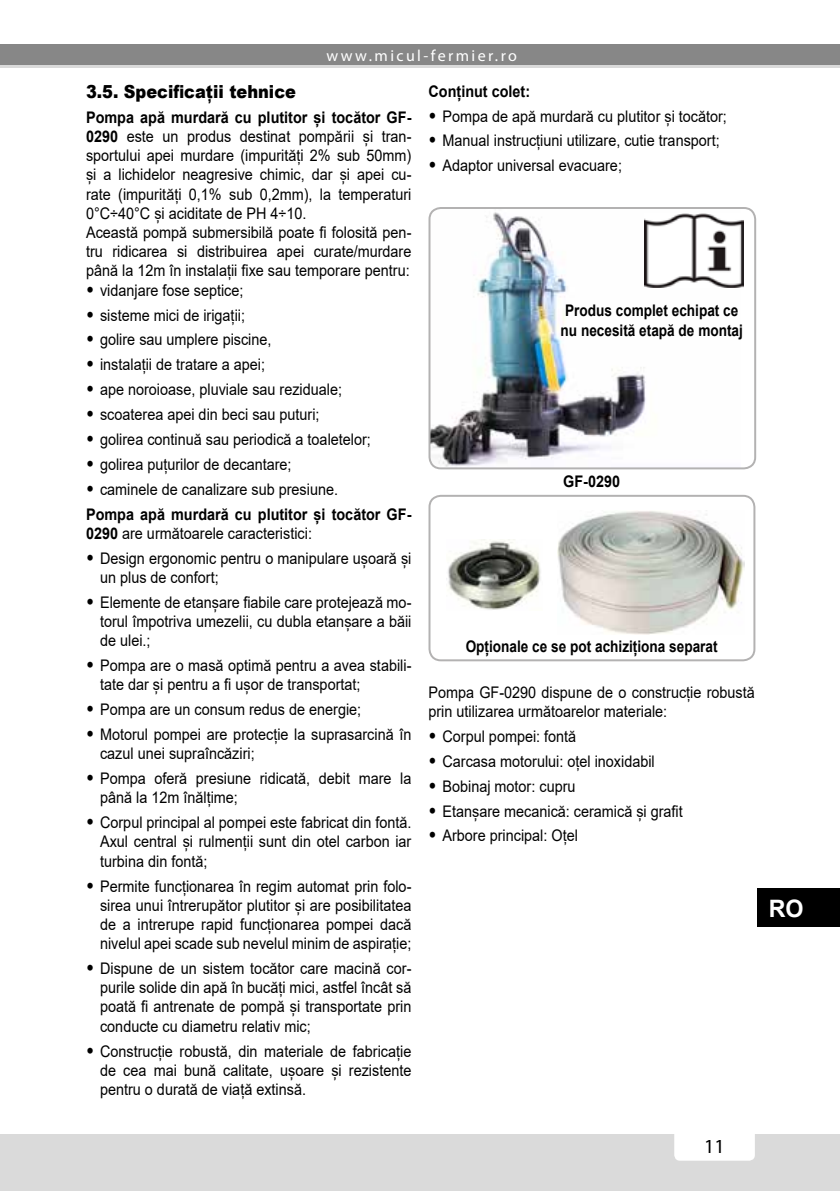
<style>
.page{position:relative;width:840px;height:1191px;background:#fff}
.page>*{position:absolute;margin:0;border:0;box-sizing:border-box;transform-origin:0 0}
.t1{font:700 24px "Arial";color:#fff}
.t2{font:20px "Myriad Pro";color:#000}
.t3{font:900 18px "Arial";color:#000;scale:.9 1}
.t4{font:16px/19.2px "Arial";color:#000;scale:.9 1}
.t5{font:700 16px/24.8px "Arial";color:#000;scale:.9 1}
.t6{font:700 16px/19.2px "Arial";color:#000;scale:.85 1}
.t7{font:16px "Myriad Pro";letter-spacing:.15em;color:#fff}
.s1{font-weight:700}
.s2{font-weight:900;font-size:18px}
.s3{font-weight:400}
</style>
<div class="page">
<div style="left:0;top:1134px;width:839px;height:57px;background:#dadada"></div>
<div style="left:674px;top:1120px;width:80px;height:40px;background:#fff;border-radius:6px"></div>
<div style="left:0;top:44px;width:839px;height:24px;background:#878787"></div>
<hr style="left:0;top:65px;width:839px;height:3px;background:#dadada">
<div style="left:757px;top:888px;width:82px;height:39px;background:#000"></div>
<img style="left:431px;top:210px;width:309px;height:258px">
<div style="left:428px;top:207px;width:327px;height:262px;border:2px solid #b3b2b2;border-radius:11px"></div>
<img style="left:644px;top:213px;width:99px;height:74px">
<div style="left:428px;top:495px;width:327px;height:166px;border:2px solid #b3b2b2;border-radius:11px"></div>
<img style="left:446px;top:541px;width:95px;height:69px">
<img style="left:557px;top:511px;width:187px;height:124px">
<p class="t7" style="left:326px;top:45px;width:192px">www.micul-fermier.ro</p>
<p class="t3" style="left:86px;top:78px;width:235px">3.5. Specificații tehnice</p>
<p class="t4" style="left:86px;top:107px;width:363px"><span class="s1">Pompa apă murdară cu plutitor și tocător GF-0290</span> este un produs destinat pompării și tran&shy;sportului apei murdare (impurități 2% sub 50mm) și a lichidelor neagresive chimic, dar și apei cu&shy;rate (impurități 0,1% sub 0,2mm), la temperaturi 0°C÷40°C și aciditate de PH 4÷10.<br>Această pompă submersibilă poate fi folosită pen&shy;tru ridicarea si distribuirea apei curate/murdare până la 12m în instalații fixe sau temporare pentru:</p>
<p class="t4" style="left:86px;top:280px;width:176px"><span class="s2">•</span> vidanjare fose septice;</p>
<p class="t4" style="left:86px;top:305px;width:178px"><span class="s2">•</span> sisteme mici de irigații;</p>
<p class="t4" style="left:86px;top:330px;width:207px"><span class="s2">•</span> golire sau umplere piscine,</p>
<p class="t4" style="left:86px;top:355px;width:200px"><span class="s2">•</span> instalații de tratare a apei;</p>
<p class="t4" style="left:86px;top:380px;width:286px"><span class="s2">•</span> ape noroioase, pluviale sau reziduale;</p>
<p class="t4" style="left:86px;top:405px;width:261px"><span class="s2">•</span> scoaterea apei din beci sau puturi;</p>
<p class="t4" style="left:86px;top:429px;width:318px"><span class="s2">•</span> golirea continuă sau periodică a toaletelor;</p>
<p class="t4" style="left:86px;top:454px;width:230px"><span class="s2">•</span> golirea puțurilor de decantare;</p>
<p class="t5" style="left:86px;top:477px;width:363px"><span class="s2">•</span> <span class="s3">caminele de canalizare sub presiune.<br></span>Pompa apă murdară cu plutitor și tocător GF-</p>
<p class="t4" style="left:86px;top:523px;width:252px"><span class="s1">0290</span> are următoarele caracteristici:</p>
<p class="t4" style="left:100px;top:548px;width:347px;text-indent:-14px"><span class="s2">•</span> Design ergonomic pentru o manipulare ușoară și un plus de confort;</p>
<p class="t4" style="left:100px;top:592px;width:347px;text-align:justify;text-indent:-14px"><span class="s2">•</span> Elemente de etanșare fiabile care protejează mo&shy;torul împotriva umezelii, cu dubla etanșare a băii de ulei.;</p>
<p class="t4" style="left:100px;top:656px;width:347px;text-indent:-14px"><span class="s2">•</span> Pompa are o masă optimă pentru a avea stabili&shy;tate dar și pentru a fi ușor de transportat;</p>
<p class="t4" style="left:86px;top:700px;width:307px"><span class="s2">•</span> Pompa are un consum redus de energie;</p>
<p class="t4" style="left:100px;top:724px;width:347px;text-indent:-14px"><span class="s2">•</span> Motorul pompei are protecție la suprasarcină în cazul unei supraîncăziri;</p>
<p class="t4" style="left:100px;top:769px;width:347px;text-indent:-14px"><span class="s2">•</span> Pompa oferă presiune ridicată, debit mare la până la 12m înălțime;</p>
<p class="t4" style="left:100px;top:813px;width:347px;text-align:justify;text-indent:-14px"><span class="s2">•</span> Corpul principal al pompei este fabricat din fontă.<br>Axul central și rulmenții sunt din otel carbon iar turbina din fontă;</p>
<p class="t4" style="left:100px;top:876px;width:347px;text-align:justify;text-indent:-14px"><span class="s2">•</span> Permite funcționarea în regim automat prin folo&shy;sirea unui întrerupător plutitor și are posibilitatea de a intrerupe rapid funcționarea pompei dacă nivelul apei scade sub nevelul minim de aspirație;</p>
<p class="t4" style="left:100px;top:958px;width:347px;text-align:justify;text-indent:-14px"><span class="s2">•</span> Dispune de un sistem tocător care macină cor&shy;purile solide din apă în bucăți mici, astfel încât să poată fi antrenate de pompă și transportate prin conducte cu diametru relativ mic;</p>
<p class="t4" style="left:100px;top:1041px;width:347px;text-align:justify;text-indent:-14px"><span class="s2">•</span> Construcție robustă, din materiale de fabricație de cea mai bună calitate, ușoare și rezistente pentru o durată de viață extinsă.</p>
<p class="t5" style="left:428px;top:79px;width:114px">Conținut colet:</p>
<p class="t4" style="left:428px;top:106px;width:333px"><span class="s2">•</span> Pompa de apă murdară cu plutitor și tocător;</p>
<p class="t4" style="left:428px;top:131px;width:325px"><span class="s2">•</span> Manual instrucțiuni utilizare, cutie transport;</p>
<p class="t4" style="left:428px;top:156px;width:216px"><span class="s2">•</span> Adaptor universal evacuare;</p>
<p class="t6" style="left:560px;top:301px;width:216px">Produs complet echipat ce nu necesită etapă de montaj</p>
<p class="t5" style="left:563px;top:469px;width:65px">GF-0290</p>
<p class="t6" style="left:465px;top:637px;width:298px">Opționale ce se pot achiziționa separat</p>
<p class="t4" style="left:428px;top:682px;width:364px">Pompa GF-0290 dispune de o construcție robustă prin utilizarea următoarelor materiale:</p>
<p class="t4" style="left:428px;top:726px;width:166px"><span class="s2">•</span> Corpul pompei: fontă</p>
<p class="t4" style="left:428px;top:751px;width:253px"><span class="s2">•</span> Carcasa motorului: oțel inoxidabil</p>
<p class="t4" style="left:428px;top:776px;width:165px"><span class="s2">•</span> Bobinaj motor: cupru</p>
<p class="t4" style="left:428px;top:801px;width:284px"><span class="s2">•</span> Etanșare mecanică: ceramică și grafit</p>
<p class="t4" style="left:428px;top:826px;width:167px"><span class="s2">•</span> Arbore principal: Oțel</p>
<h1 class="t1" style="left:768px;top:891px;width:36px">RO</h1>
<p class="t2" style="left:704px;top:1133px;width:22px">11</p>
</div>
